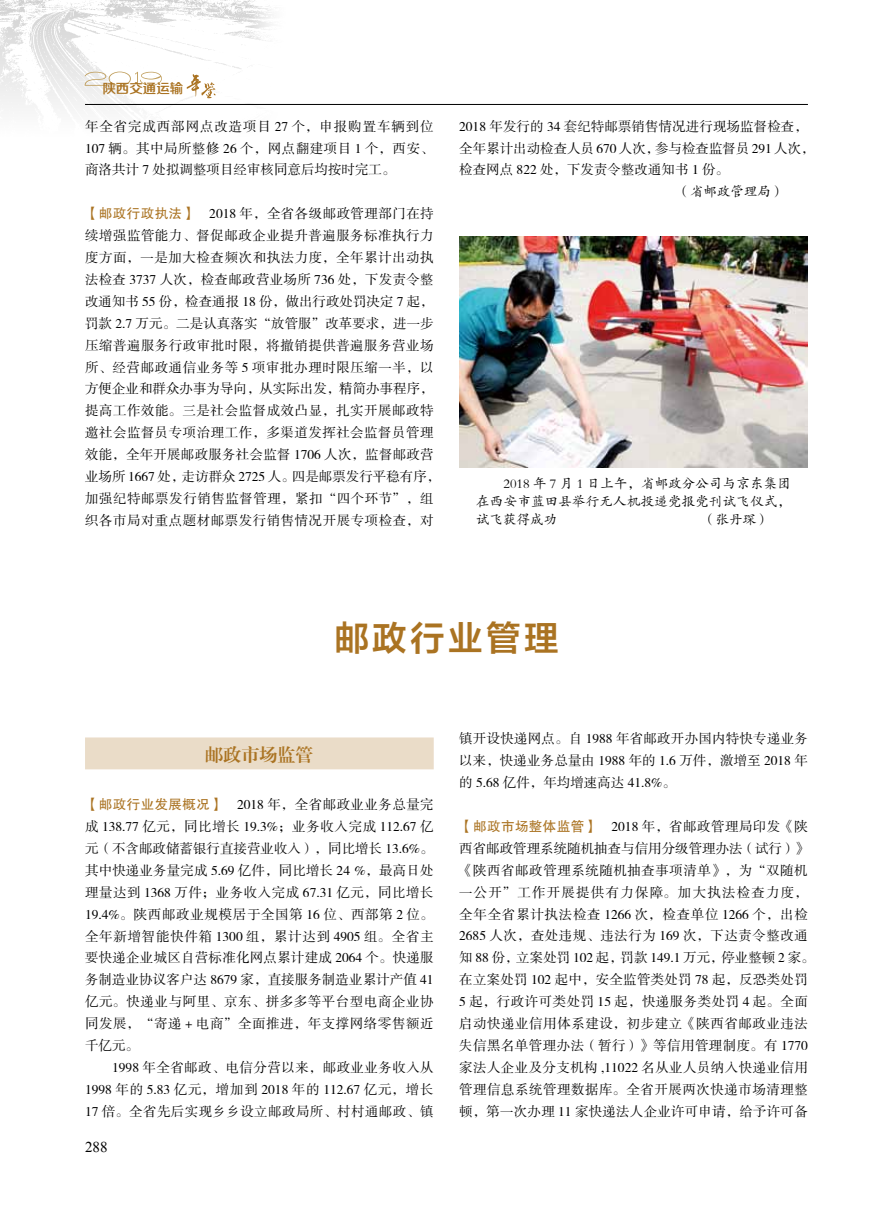
<style>
.page{position:relative;width:893px;height:1212px;background:#fff}
.page>*{position:absolute;margin:0;border:0;box-sizing:border-box;transform-origin:0 0}
.t1{font:34.5px "FZLTZCHK GBK1 0";letter-spacing:.1em;color:#aa7322}
.t2{font:18px "FZXBSK GBK1 0";color:#aa7322}
.t3{font:15px "Times New Roman";color:#000}
.t4{font:13.5px/21.9px "FZSSK GBK1 0";letter-spacing:.03em;color:#000;text-align:justify}
.t5{font:13.5px/21.9px "FZSSK GBK1 0";color:#000}
.t6{font:13.5px/18px "FZKTK GBK1 0";letter-spacing:.01em;color:#000;text-align:justify}
.t7{font:13.5px "FZZZHONGJW GB1 0";color:#aa7322}
.s1{font-family:"FZHTK GBK1 0";color:#aa7322}
</style>
<div class="page">
<img style="left:0;top:0;width:272px;height:108px">
<hr style="left:85px;top:104px;width:723px;height:1px;background:#000">
<svg style="left:187px;top:74px;width:29px;height:24px"></svg>
<svg style="left:85px;top:72px;width:77px;height:14px"></svg>
<img style="left:459px;top:236px;width:349px;height:232px">
<div style="left:85px;top:737px;width:349px;height:32px;background:#eadcc8"></div>
<p class="t7" style="left:102px;top:81px;width:82px">陕西交通运输</p>
<p class="t4" style="left:85px;top:116px;width:350px">年全省完成西部网点改造项目 27 个，申报购置车辆到位107 辆。其中局所整修 26 个，网点翻建项目 1 个，西安、商洛共计 7 处拟调整项目经审核同意后均按时完工。</p>
<p class="t4" style="left:85px;top:203px;width:357px;text-align:left"><span class="s1">【邮政行政执法】　</span>2018 年，全省各级邮政管理部门在持续增强监管能力、督促邮政企业提升普遍服务标准执行力度方面，一是加大检查频次和执法力度，全年累计出动执法检查 3737 人次，检查邮政营业场所 736 处，下发责令整改通知书 55 份，检查通报 18 份，做出行政处罚决定 7 起，罚款 2.7 万元。二是认真落实“放管服”改革要求，进一步压缩普遍服务行政审批时限，将撤销提供普遍服务营业场所、经营邮政通信业务等 5 项审批办理时限压缩一半，以方便企业和群众办事为导向，从实际出发，精简办事程序，提高工作效能。三是社会监督成效凸显，扎实开展邮政特邀社会监督员专项治理工作，多渠道发挥社会监督员管理效能，全年开展邮政服务社会监督 1706 人次，监督邮政营业场所 1667 处，走访群众 2725 人。四是邮票发行平稳有序，加强纪特邮票发行销售监督管理，紧扣“四个环节”，组织各市局对重点题材邮票发行销售情况开展专项检查，对</p>
<p class="t5" style="left:459px;top:116px;width:357px">2018 年发行的 34 套纪特邮票销售情况进行现场监督检查，全年累计出动检查人员 670 人次，参与检查监督员 291 人次，检查网点 822 处，下发责令整改通知书 1 份。</p>
<p class="t6" style="left:676px;top:183px;width:109px">（省邮政管理局）</p>
<p class="t6" style="left:476px;top:474px;width:316px;text-indent:27px">2018 年 7 月 1 日上午，省邮政分公司与京东集团在西安市蓝田县举行无人机投递党报党刊试飞仪式，试飞获得成功</p>
<p class="t6" style="left:702px;top:510px;width:69px">（张丹琛）</p>
<h1 class="t1" style="left:334px;top:619px;width:226px">邮政行业管理</h1>
<h2 class="t2" style="left:205px;top:745px;width:109px">邮政市场监管</h2>
<p class="t4" style="left:85px;top:794px;width:350px"><span class="s1">【邮政行业发展概况】　</span>2018 年，全省邮政业业务总量完成 138.77 亿元，同比增长 19.3%；业务收入完成 112.67 亿元（不含邮政储蓄银行直接营业收入），同比增长 13.6%。其中快递业务量完成 5.69 亿件，同比增长 24 %，最高日处理量达到 1368 万件；业务收入完成 67.31 亿元，同比增长19.4%。陕西邮政业规模居于全国第 16 位、西部第 2 位。全年新增智能快件箱 1300 组，累计达到 4905 组。全省主要快递企业城区自营标准化网点累计建成 2064 个。快递服务制造业协议客户达 8679 家，直接服务制造业累计产值 41亿元。快递业与阿里、京东、拼多多等平台型电商企业协同发展，“寄递 + 电商”全面推进，年支撑网络零售额近千亿元。</p>
<p class="t4" style="left:85px;top:1057px;width:350px;text-indent:27px">1998 年全省邮政、电信分营以来，邮政业业务收入从1998 年的 5.83 亿元，增加到 2018 年的 112.67 亿元，增长17 倍。全省先后实现乡乡设立邮政局所、村村通邮政、镇</p>
<p class="t3" style="left:85px;top:1137px;width:24px">288</p>
<p class="t4" style="left:459px;top:728px;width:350px">镇开设快递网点。自 1988 年省邮政开办国内特快专递业务以来，快递业务总量由 1988 年的 1.6 万件，激增至 2018 年的 5.68 亿件，年均增速高达 41.8%。</p>
<p class="t4" style="left:459px;top:816px;width:357px;text-align:left"><span class="s1">【邮政市场整体监管】　</span>2018 年，省邮政管理局印发《陕西省邮政管理系统随机抽查与信用分级管理办法（试行）》《陕西省邮政管理系统随机抽查事项清单》，为“双随机一公开”工作开展提供有力保障。加大执法检查力度，全年全省累计执法检查 1266 次，检查单位 1266 个，出检<br>2685 人次，查处违规、违法行为 169 次，下达责令整改通知 88 份，立案处罚 102 起，罚款 149.1 万元，停业整顿 2 家。在立案处罚 102 起中，安全监管类处罚 78 起，反恐类处罚<br>5 起，行政许可类处罚 15 起，快递服务类处罚 4 起。全面启动快递业信用体系建设，初步建立《陕西省邮政业违法失信黑名单管理办法（暂行）》等信用管理制度。有 1770家法人企业及分支机构 ,11022 名从业人员纳入快递业信用管理信息系统管理数据库。全省开展两次快递市场清理整顿，第一次办理 11 家快递法人企业许可申请，给予许可备</p>
</div>
